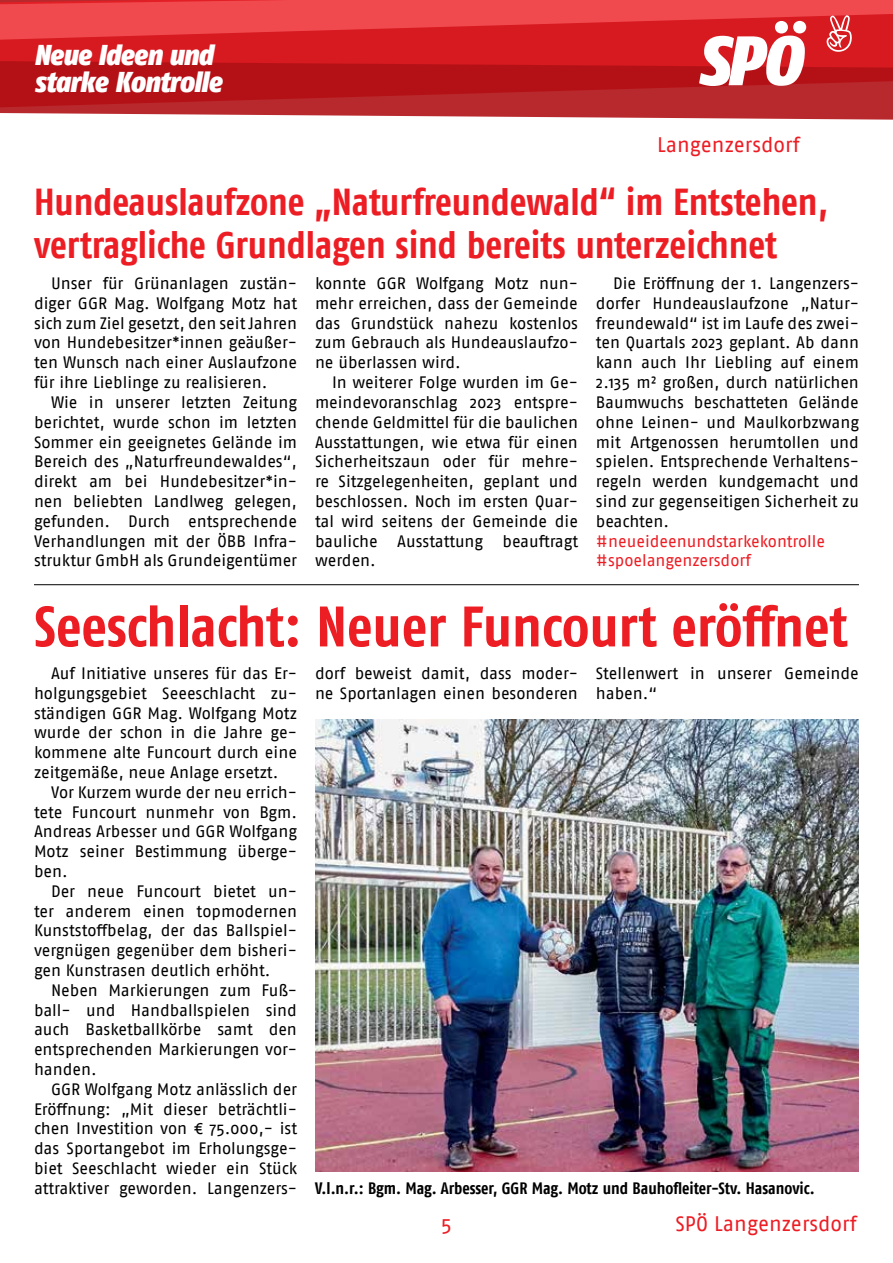
<style>
.page{position:relative;width:893px;height:1263px;background:#fff}
.page>*{position:absolute;margin:0;border:0;box-sizing:border-box;transform-origin:0 0}
.t1{font:italic 900 condensed 69.75px "Fago OT";color:#fff;scale:1.05 1}
.t2{font:700 condensed 57px "Fago OT";color:#ed1d24}
.t3{font:700 condensed 37.5px/43.5px "Fago OT";letter-spacing:-.005em;color:#ed1d24}
.t4{font:italic 900 condensed 28.65px/27.2px "Fago OT";letter-spacing:-.02em;color:#fff}
.t5{font:21px "Fago OT";color:#ed1d24}
.t6{font:16.5px/19.8px "Fago OT";letter-spacing:-.005em;color:#000;text-align:justify}
.t7{font:16.5px/19.8px "Fago OT";color:#ed1d24}
.s1{font-weight:700;font-stretch:condensed}
</style>
<div class="page">
<svg style="left:0;top:52px;width:893px;height:68px;background:#bf272c"></svg>
<svg style="left:0;top:0;width:893px;height:52px;background:#e33339"></svg>
<img style="left:315px;top:720px;width:544px;height:451px">
<hr style="left:34px;top:584px;width:825px;height:1px;background:#000">
<h3 class="t4" style="left:34px;top:41px;width:189px">Neue Ideen und starke Kontrolle</h3>
<h1 class="t1" style="left:697px;top:19px;width:101px">SPÖ</h1>
<p class="t5" style="left:657px;top:132px;width:144px">Langenzersdorf</p>
<h3 class="t3" style="left:34px;top:180px;width:796px">Hundeauslaufzone „Naturfreundewald“ im Entstehen, vertragliche Grundlagen sind bereits unterzeichnet</h3>
<p class="t6" style="left:34px;top:273px;width:265px;text-indent:17px">Unser für Grünanlagen zustän&shy;diger GGR Mag. Wolfgang Motz hat sich zum Ziel gesetzt, den seit Jahren von Hundebesitzer*innen geäußer&shy;ten Wunsch nach einer Auslaufzone für ihre Lieblinge zu realisieren.</p>
<p class="t6" style="left:34px;top:392px;width:265px;text-indent:17px">Wie in unserer letzten Zeitung berichtet, wurde schon im letzten Sommer ein geeignetes Gelände im Bereich des „Naturfreundewaldes“, direkt am bei Hundebesitzer*in&shy;nen beliebten Landlweg gelegen, gefunden. Durch entsprechende Verhandlungen mit der ÖBB Infra&shy;struktur GmbH als Grundeigentümer</p>
<p class="t6" style="left:596px;top:273px;width:264px;text-indent:17px">Die Eröffnung der 1. Langenzers&shy;dorfer Hundeauslaufzone „Natur&shy;freundewald“ ist im Laufe des zwei&shy;ten Quartals 2023 geplant. Ab dann kann auch Ihr Liebling auf einem 2.135 m² großen, durch natürlichen Baumwuchs beschatteten Gelände ohne Leinen- und Maulkorbzwang mit Artgenossen herumtollen und spielen. Entsprechende Verhaltens&shy;regeln werden kundgemacht und sind zur gegenseitigen Sicherheit zu beachten.</p>
<p class="t7" style="left:596px;top:531px;width:231px">#neueideenundstarkekontrolle #spoelangenzersdorf</p>
<h2 class="t2" style="left:34px;top:592px;width:815px">Seeschlacht: Neuer Funcourt eröffnet</h2>
<p class="t6" style="left:34px;top:663px;width:264px;text-indent:17px">Auf Initiative unseres für das Er&shy;holgungsgebiet Seeeschlacht zu&shy;ständigen GGR Mag. Wolfgang Motz wurde der schon in die Jahre ge&shy;kommene alte Funcourt durch eine zeitgemäße, neue Anlage ersetzt.</p>
<p class="t6" style="left:34px;top:782px;width:264px;text-indent:17px">Vor Kurzem wurde der neu errich&shy;tete Funcourt nunmehr von Bgm.<br>Andreas Arbesser und GGR Wolfgang Motz seiner Bestimmung überge&shy;ben.</p>
<p class="t6" style="left:34px;top:881px;width:264px;text-indent:17px">Der neue Funcourt bietet un&shy;ter anderem einen topmodernen Kunststoffbelag, der das Ballspiel&shy;vergnügen gegenüber dem bisheri&shy;gen Kunstrasen deutlich erhöht.</p>
<p class="t6" style="left:34px;top:980px;width:264px;text-indent:17px">Neben Markierungen zum Fuß&shy;ball- und Handballspielen sind auch Basketballkörbe samt den entsprechenden Markierungen vor&shy;handen.</p>
<p class="t6" style="left:34px;top:1079px;width:782px;text-align:left;text-indent:17px">GGR Wolfgang Motz anlässlich der<br>Eröffnung: „Mit dieser beträchtli-<br>chen Investition von € 75.000,- ist<br>das Sportangebot im Erholungsge-<br>biet Seeschlacht wieder ein Stück<br>attraktiver geworden. Langenzers- <span class="s1">V.l.n.r.: Bgm. Mag. Arbesser, GGR Mag. Motz und Bauhofleiter-Stv. Hasanovic.</span></p>
<p class="t6" style="left:315px;top:273px;width:264px">konnte GGR Wolfgang Motz nun&shy;mehr erreichen, dass der Gemeinde das Grundstück nahezu kostenlos zum Gebrauch als Hundeauslaufzo&shy;ne überlassen wird.</p>
<p class="t6" style="left:315px;top:372px;width:265px;text-indent:17px">In weiterer Folge wurden im Ge&shy;meindevoranschlag 2023 entspre&shy;chende Geldmittel für die baulichen Ausstattungen, wie etwa für einen Sicherheitszaun oder für mehre&shy;re Sitzgelegenheiten, geplant und beschlossen. Noch im ersten Quar&shy;tal wird seitens der Gemeinde die bauliche Ausstattung beauftragt werden.</p>
<p class="t6" style="left:315px;top:663px;width:264px">dorf beweist damit, dass moder&shy;ne Sportanlagen einen besonderen</p>
<p class="t6" style="left:596px;top:663px;width:264px">Stellenwert in unserer Gemeinde haben.“</p>
<p class="t5" style="left:441px;top:1211px;width:13px">5</p>
<p class="t5" style="left:675px;top:1211px;width:183px">SPÖ Langenzersdorf</p>
</div>
